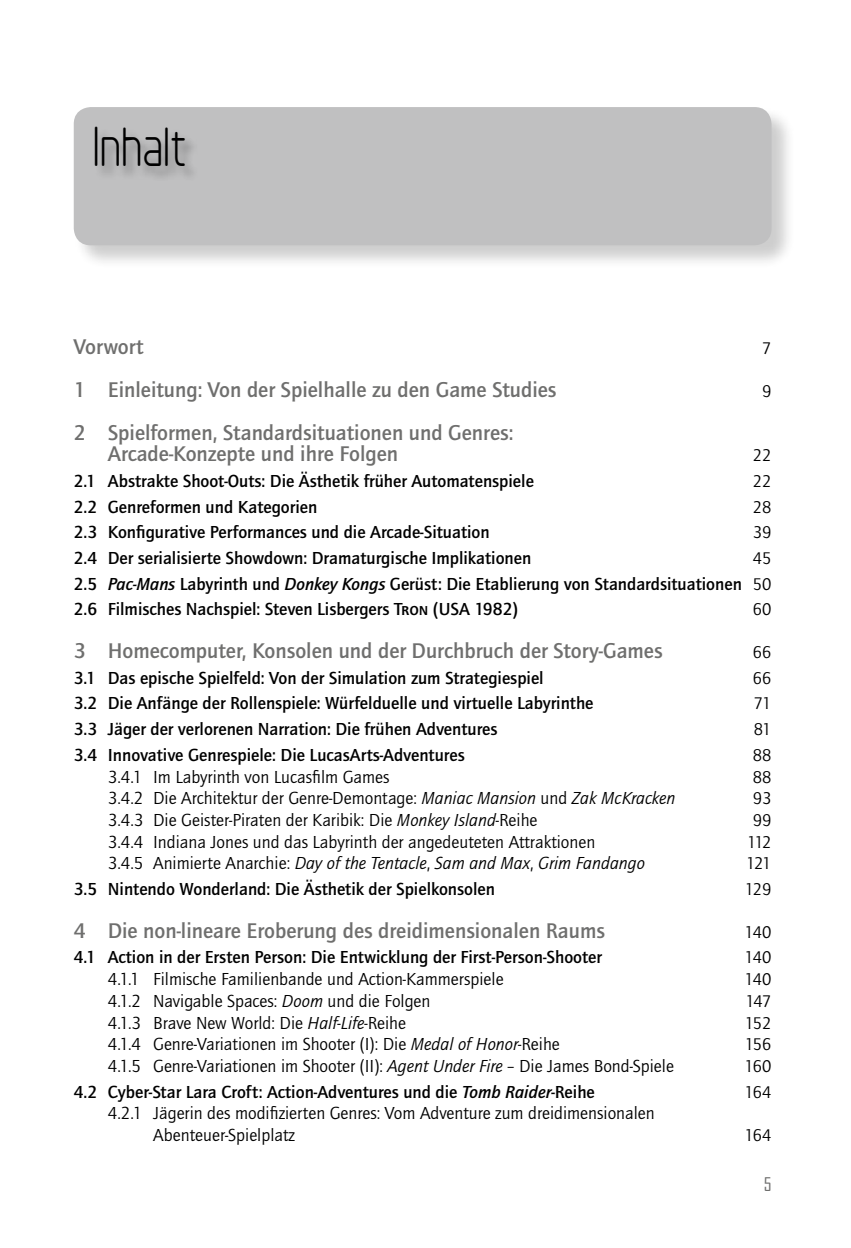
<style>
.page{position:relative;width:851px;height:1248px;background:#fff}
.page>*{position:absolute;margin:0;border:0;box-sizing:border-box;transform-origin:0 0}
.t1{font:56px "Planer";color:#000;scale:.8 1}
.t2{font:500 22px/21.6px "Quay Sans ITC Std";color:#6f6f6e}
.t3{font:500 18px/25.6px "Quay Sans ITC Std";color:#000}
.t4{font:18px/21.6px "Quay Sans ITC Std";color:#000}
.t5{font:italic 18px "Quay Sans ITC Std";color:#000}
.t6{font:18px "Agency FB";color:#6f6f6e;scale:1.05 1}
.t7{font:17.6px "Quay Sans ITC Std";letter-spacing:.01em;color:#000}
.s1{font-style:italic}
.s2{font-weight:400;font-size:17.6px}
.s3{font-style:normal}
</style>
<div class="page">
<div style="left:73px;top:106px;width:721px;height:163px;background:#000;opacity:.2"></div>
<div style="left:74px;top:107px;width:697px;height:138px;background:#c0c0c1;border-radius:17px"></div>
<div style="left:95px;top:127px;width:106px;height:55px;background:#000;opacity:.33"></div>
<h1 class="t1" style="left:93px;top:114px;width:119px">Inhalt</h1>
<p class="t2" style="left:74px;top:336px;width:71px">Vorwort</p>
<p class="t7" style="left:762px;top:338px;width:11px">7</p>
<p class="t2" style="left:74px;top:379px;width:484px">1 Einleitung: Von der Spielhalle zu den Game Studies</p>
<p class="t7" style="left:762px;top:381px;width:11px">9</p>
<p class="t2" style="left:108px;top:421px;width:407px;text-indent:-34px">2 Spielformen, Standardsituationen und Genres:<br>Arcade-Konzepte und ihre Folgen</p>
<p class="t7" style="left:752px;top:446px;width:20px">22</p>
<p class="t3" style="left:74px;top:468px;width:461px">2.1 Abstrakte Shoot-Outs: Die Ästhetik früher Automatenspiele</p>
<p class="t7" style="left:752px;top:471px;width:20px">22</p>
<p class="t3" style="left:74px;top:494px;width:245px">2.2 Genreformen und Kategorien</p>
<p class="t7" style="left:752px;top:497px;width:20px">28</p>
<p class="t3" style="left:74px;top:519px;width:417px">2.3 Konfigurative Performances und die Arcade-Situation</p>
<p class="t7" style="left:752px;top:523px;width:20px">39</p>
<p class="t3" style="left:74px;top:545px;width:459px">2.4 Der serialisierte Showdown: Dramaturgische Implikationen</p>
<p class="t7" style="left:752px;top:548px;width:20px">45</p>
<p class="t3" style="left:74px;top:571px;width:699px">2.5 <span class="s1">Pac-Mans</span> Labyrinth und <span class="s1">Donkey Kongs</span> Gerüst: Die Etablierung von Standardsituationen <span class="s2">50<br></span>2.6 Filmisches Nachspiel: Steven Lisbergers Tron (USA 1982)</p>
<p class="t7" style="left:752px;top:600px;width:20px">60</p>
<p class="t2" style="left:74px;top:640px;width:590px">3 Homecomputer, Konsolen und der Durchbruch der Story-Games</p>
<p class="t7" style="left:752px;top:642px;width:20px">66</p>
<p class="t3" style="left:74px;top:665px;width:471px">3.1 Das epische Spielfeld: Von der Simulation zum Strategiespiel</p>
<p class="t7" style="left:752px;top:668px;width:20px">66</p>
<p class="t3" style="left:74px;top:690px;width:521px">3.2 Die Anfänge der Rollenspiele: Würfelduelle und virtuelle Labyrinthe</p>
<p class="t7" style="left:753px;top:694px;width:19px">71</p>
<p class="t3" style="left:74px;top:716px;width:425px">3.3 Jäger der verlorenen Narration: Die frühen Adventures</p>
<p class="t7" style="left:753px;top:719px;width:19px">81</p>
<p class="t3" style="left:74px;top:742px;width:392px">3.4 Innovative Genrespiele: Die LucasArts-Adventures</p>
<p class="t7" style="left:752px;top:745px;width:20px">88</p>
<p class="t4" style="left:108px;top:766px;width:283px">3.4.1 Im Labyrinth von Lucasfilm Games</p>
<p class="t7" style="left:752px;top:767px;width:20px">88</p>
<p class="t4" style="left:108px;top:787px;width:569px">3.4.2 Die Architektur der Genre-Demontage: <span class="s1">Maniac Mansion</span> und <span class="s1">Zak McKracken</span></p>
<p class="t7" style="left:752px;top:788px;width:20px">93</p>
<p class="t4" style="left:108px;top:809px;width:431px">3.4.3 Die Geister-Piraten der Karibik: Die <span class="s1">Monkey Island</span>-Reihe</p>
<p class="t7" style="left:752px;top:810px;width:20px">99</p>
<p class="t4" style="left:108px;top:831px;width:489px">3.4.4 Indiana Jones und das Labyrinth der angedeuteten Attraktionen</p>
<p class="t7" style="left:746px;top:832px;width:26px">112</p>
<p class="t5" style="left:108px;top:853px;width:538px"><span class="s3">3.4.5 Animierte Anarchie:</span> Day of the Tentacle<span class="s3">,</span> Sam and Max<span class="s3">,</span> Grim Fandango</p>
<p class="t7" style="left:746px;top:853px;width:27px">121</p>
<p class="t3" style="left:74px;top:876px;width:423px">3.5 Nintendo Wonderland: Die Ästhetik der Spielkonsolen</p>
<p class="t7" style="left:744px;top:879px;width:28px">129</p>
<p class="t2" style="left:74px;top:919px;width:532px">4 Die non-lineare Eroberung des dreidimensionalen Raums</p>
<p class="t7" style="left:744px;top:922px;width:28px">140</p>
<p class="t3" style="left:74px;top:944px;width:529px">4.1 Action in der Ersten Person: Die Entwicklung der First-Person-Shooter</p>
<p class="t7" style="left:744px;top:947px;width:28px">140</p>
<p class="t4" style="left:108px;top:968px;width:397px">4.1.1 Filmische Familienbande und Action-Kammerspiele</p>
<p class="t7" style="left:744px;top:969px;width:28px">140</p>
<p class="t4" style="left:108px;top:990px;width:324px">4.1.2 Navigable Spaces: <span class="s1">Doom</span> und die Folgen</p>
<p class="t7" style="left:745px;top:991px;width:28px">147</p>
<p class="t4" style="left:108px;top:1011px;width:300px">4.1.3 Brave New World: Die <span class="s1">Half-Life</span>-Reihe</p>
<p class="t7" style="left:744px;top:1013px;width:28px">152</p>
<p class="t4" style="left:108px;top:1033px;width:453px">4.1.4 Genre-Variationen im Shooter (I): Die <span class="s1">Medal of Honor</span>-Reihe</p>
<p class="t7" style="left:744px;top:1034px;width:28px">156</p>
<p class="t4" style="left:108px;top:1055px;width:567px">4.1.5 Genre-Variationen im Shooter (II): <span class="s1">Agent Under Fire</span> – Die James Bond-Spiele</p>
<p class="t7" style="left:744px;top:1056px;width:29px">160</p>
<p class="t3" style="left:74px;top:1078px;width:522px">4.2 Cyber-Star Lara Croft: Action-Adventures und die <span class="s1">Tomb Raider</span>-Reihe</p>
<p class="t7" style="left:744px;top:1082px;width:29px">164</p>
<p class="t4" style="left:153px;top:1102px;width:503px;text-indent:-45px">4.2.1 Jägerin des modifizierten Genres: Vom Adventure zum dreidimensionalen<br>Abenteuer-Spielplatz</p>
<p class="t7" style="left:744px;top:1125px;width:29px">164</p>
<p class="t6" style="left:763px;top:1173px;width:9px">5</p>
</div>
